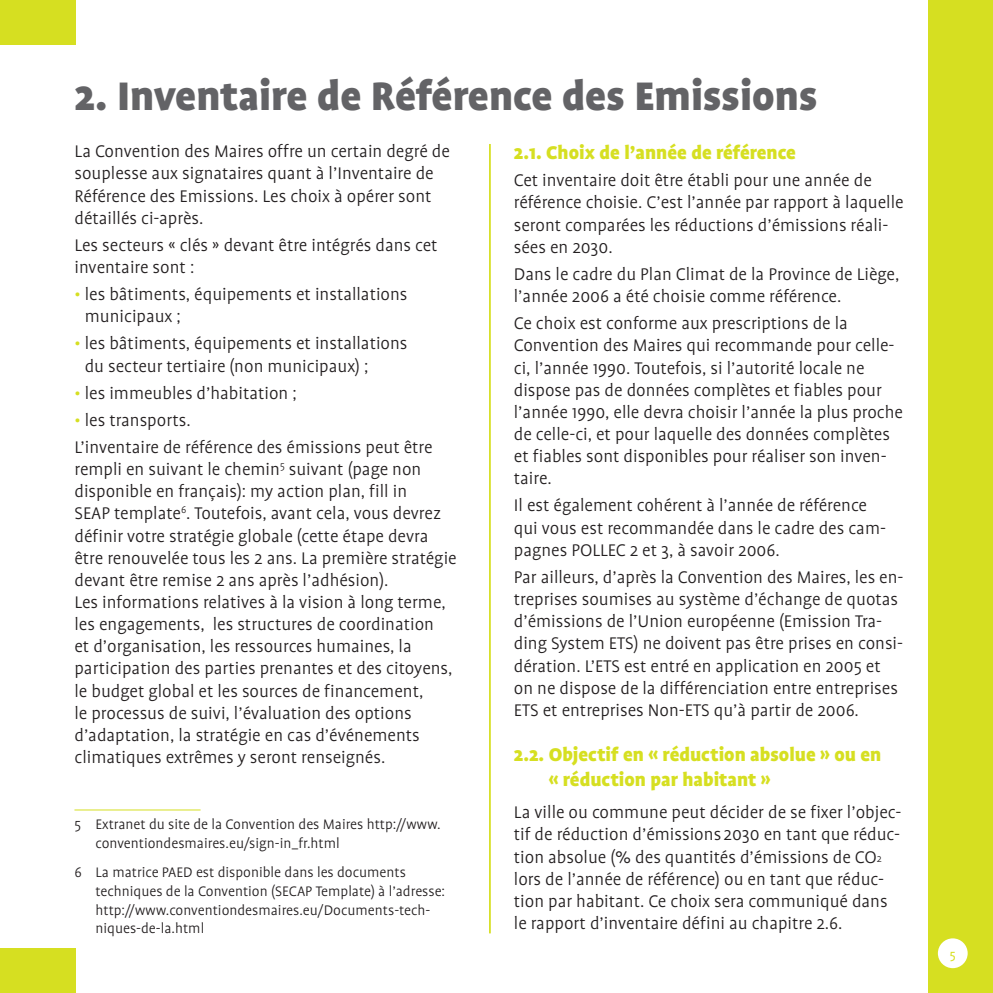
<style>
.page{position:relative;width:993px;height:993px;background:#fff}
.page>*{position:absolute;margin:0;border:0;box-sizing:border-box;transform-origin:0 0}
.t1{font:900 45.5px "Profile OT";color:#636366}
.t2{font:900 21px/25.2px "Profile OT";color:#d6df21}
.t3{font:300 19.25px/22.1px "Profile OT";color:#231f20}
.t4{font:300 15.75px/18.9px "Profile OT";color:#231f20}
.t5{font:14px "Profile OT";color:#d6df21}
.s1{color:#d6df21}
.s2{font-size:11.2px}
</style>
<div class="page">
<div style="left:928px;top:0;width:64px;height:992px;background:#d6df21"></div>
<div style="left:937px;top:938px;width:30px;height:29px;background:#fff;border-radius:50%"></div>
<div style="left:0;top:947px;width:76px;height:45px;background:#d6df21"></div>
<div style="left:0;top:0;width:76px;height:45px;background:#d6df21"></div>
<hr style="left:74px;top:809px;width:126px;height:1px;background:#d6df21">
<hr style="left:489px;top:144px;width:1px;height:789px;background:#d6df21">
<h1 class="t1" style="left:74px;top:71px;width:744px">2. Inventaire de Référence des Emissions</h1>
<p class="t3" style="left:74px;top:140px;width:377px">La Convention des Maires offre un certain degré de souplesse aux signataires quant à l’Inventaire de Référence des Emissions. Les choix à opérer sont détaillés ci-après.</p>
<p class="t3" style="left:74px;top:234px;width:364px">Les secteurs « clés » devant être intégrés dans cet inventaire sont :</p>
<p class="t3" style="left:85px;top:283px;width:324px;text-indent:-10px"><span class="s1">•</span> les bâtiments, équipements et installations municipaux ;</p>
<p class="t3" style="left:85px;top:332px;width:324px;text-indent:-10px"><span class="s1">•</span> les bâtiments, équipements et installations du secteur tertiaire (non municipaux) ;</p>
<p class="t3" style="left:74px;top:382px;width:224px"><span class="s1">•</span> les immeubles d’habitation ;</p>
<p class="t3" style="left:74px;top:406px;width:359px;line-height:27.1px"><span class="s1">•</span> les transports.<br>L’inventaire de référence des émissions peut être</p>
<p class="t3" style="left:74px;top:458px;width:383px">rempli en suivant le chemin<sup>5</sup> suivant (page non disponible en français): my action plan, fill in<br>SEAP template<sup>6</sup>. Toutefois, avant cela, vous devrez définir votre stratégie globale (cette étape devra être renouvelée tous les 2 ans. La première stratégie devant être remise 2 ans après l’adhésion).<br>Les informations relatives à la vision à long terme, les engagements, les structures de coordination<br>et d’organisation, les ressources humaines, la participation des parties prenantes et des citoyens, le budget global et les sources de financement,<br>le processus de suivi, l’évaluation des options d’adaptation, la stratégie en cas d’événements climatiques extrêmes y seront renseignés.</p>
<p class="t2" style="left:513px;top:140px;width:283px">2.1. Choix de l’année de référence</p>
<p class="t3" style="left:513px;top:170px;width:391px">Cet inventaire doit être établi pour une année de référence choisie. C’est l’année par rapport à laquelle seront comparées les réductions d’émissions réali&shy;sées en 2030.</p>
<p class="t3" style="left:513px;top:263px;width:387px">Dans le cadre du Plan Climat de la Province de Liège, l’année 2006 a été choisie comme référence.</p>
<p class="t3" style="left:513px;top:312px;width:390px">Ce choix est conforme aux prescriptions de la Convention des Maires qui recommande pour celle&shy;ci, l’année 1990. Toutefois, si l’autorité locale ne dispose pas de données complètes et fiables pour l’année 1990, elle devra choisir l’année la plus proche de celle-ci, et pour laquelle des données complètes et fiables sont disponibles pour réaliser son inven&shy;taire.</p>
<p class="t3" style="left:513px;top:494px;width:373px">Il est également cohérent à l’année de référence qui vous est recommandée dans le cadre des cam&shy;pagnes POLLEC 2 et 3, à savoir 2006.</p>
<p class="t3" style="left:513px;top:566px;width:391px">Par ailleurs, d’après la Convention des Maires, les en&shy;treprises soumises au système d’échange de quotas d’émissions de l’Union européenne (Emission Tra&shy;ding System ETS) ne doivent pas être prises en consi&shy;dération. L’ETS est entré en application en 2005 et on ne dispose de la différenciation entre entreprises ETS et entreprises Non-ETS qu’à partir de 2006.</p>
<p class="t2" style="left:548px;top:742px;width:334px;text-indent:-35px">2.2. Objectif en « réduction absolue » ou en « réduction par habitant »</p>
<p class="t3" style="left:513px;top:801px;width:389px">La ville ou commune peut décider de se fixer l’objec&shy;tif de réduction d’émissions 2030 en tant que réduc&shy;tion absolue (% des quantités d’émissions de CO<span class="s2">2 </span>lors de l’année de référence) ou en tant que réduc&shy;tion par habitant. Ce choix sera communiqué dans le rapport d’inventaire défini au chapitre 2.6.</p>
<p class="t4" style="left:95px;top:814px;width:346px;text-indent:-21px">5 Extranet du site de la Convention des Maires http://www. conventiondesmaires.eu/sign-in_fr.html</p>
<p class="t4" style="left:95px;top:862px;width:351px;text-indent:-21px">6 La matrice PAED est disponible dans les documents techniques de la Convention (SECAP Template) à l’adresse: http://www.conventiondesmaires.eu/Documents-tech&shy;niques-de-la.html</p>
<p class="t5" style="left:949px;top:946px;width:7px">5</p>
</div>
